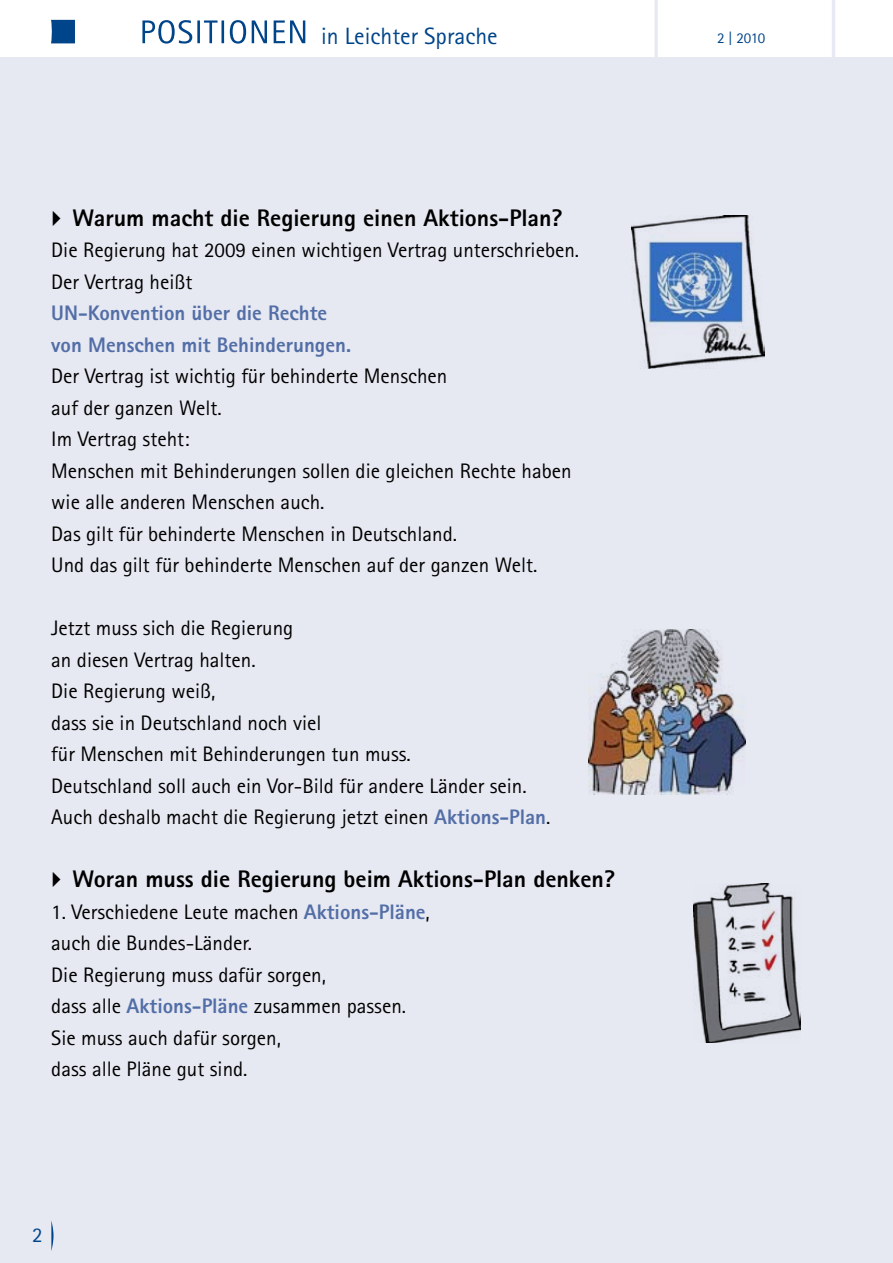
<style>
.page{position:relative;width:893px;height:1263px;background:#fff}
.page>*{position:absolute;margin:0;border:0;box-sizing:border-box;transform-origin:0 0}
.t1{font:82.5px "Rotis Sans Serif";color:#e6e8f2;scale:.55 1}
.t2{font:800 24px "Rotis Sans Serif";color:#000}
.t3{font:23.7px "Rotis Sans Serif";color:#004489}
.t4{font:21px/31.5px "Rotis Sans Serif";color:#000}
.t5{font:800 21px/31.5px "Rotis Sans Serif";color:#526ea6}
.t6{font:21px "Rotis Sans Serif";color:#004489}
.t7{font:15px "Rotis Sans Serif";color:#004489}
.s1{font-weight:800;color:#526ea6}
</style>
<div class="page">
<div style="left:0;top:58px;width:893px;height:1205px;background:#e6e8f2"></div>
<svg style="left:51px;top:20px;width:24px;height:23px"></svg>
<svg style="left:142px;top:20px;width:104px;height:24px"></svg>
<svg style="left:252px;top:20px;width:15px;height:23px"></svg>
<svg style="left:274px;top:20px;width:31px;height:23px"></svg>
<img style="left:631px;top:215px;width:133px;height:154px">
<img style="left:588px;top:629px;width:157px;height:166px">
<div style="left:692px;top:883px;width:110px;height:163px;background:linear-gradient(to right,#e6e8f2,#e6e8f2)"></div>
<img style="left:694px;top:884px;width:107px;height:159px">
<svg style="left:51px;top:1221px;width:3px;height:30px"></svg>
<p class="t3" style="left:321px;top:22px;width:178px">in Leichter Sprache</p>
<h1 class="t1" style="left:651px;top:-30px;width:23px">|</h1>
<h1 class="t1" style="left:828px;top:-30px;width:23px">|</h1>
<p class="t7" style="left:717px;top:29px;width:50px">2 | 2010</p>
<h3 class="t2" style="left:72px;top:202px;width:492px">Warum macht die Regierung einen Aktions-Plan?</h3>
<p class="t4" style="left:51px;top:234px;width:529px">Die Regierung hat 2009 einen wichtigen Vertrag unterschrieben.<br>Der Vertrag heißt</p>
<p class="t5" style="left:51px;top:297px;width:301px">UN-Konvention über die Rechte von Menschen mit Behinderungen.</p>
<p class="t4" style="left:51px;top:360px;width:522px">Der Vertrag ist wichtig für behinderte Menschen<br>auf der ganzen Welt.<br>im Vertrag steht:<br>Menschen mit Behinderungen sollen die gleichen Rechte haben wie alle anderen Menschen auch.<br>Das gilt für behinderte Menschen in Deutschland.<br>Und das gilt für behinderte Menschen auf der ganzen Welt.</p>
<p class="t4" style="left:51px;top:612px;width:477px">Jetzt muss sich die Regierung<br>an diesen Vertrag halten.<br>Die Regierung weiß,<br>dass sie in Deutschland noch viel<br>für Menschen mit Behinderungen tun muss.<br>Deutschland soll auch ein Vor-Bild für andere Länder sein.</p>
<p class="t4" style="left:51px;top:801px;width:501px">Auch deshalb macht die Regierung jetzt einen <span class="s1">Aktions-Plan</span>.</p>
<h3 class="t2" style="left:72px;top:864px;width:544px">Woran muss die Regierung beim Aktions-Plan denken?</h3>
<p class="t4" style="left:51px;top:896px;width:380px">1. Verschiedene Leute machen <span class="s1">Aktions-Pläne</span>, auch die Bundes-Länder.<br>Die Regierung muss dafür sorgen,<br>dass alle <span class="s1">Aktions-Pläne</span> zusammen passen.<br>Sie muss auch dafür sorgen,<br>dass alle Pläne gut sind.</p>
<p class="t6" style="left:32px;top:1222px;width:12px">2</p>
</div>
